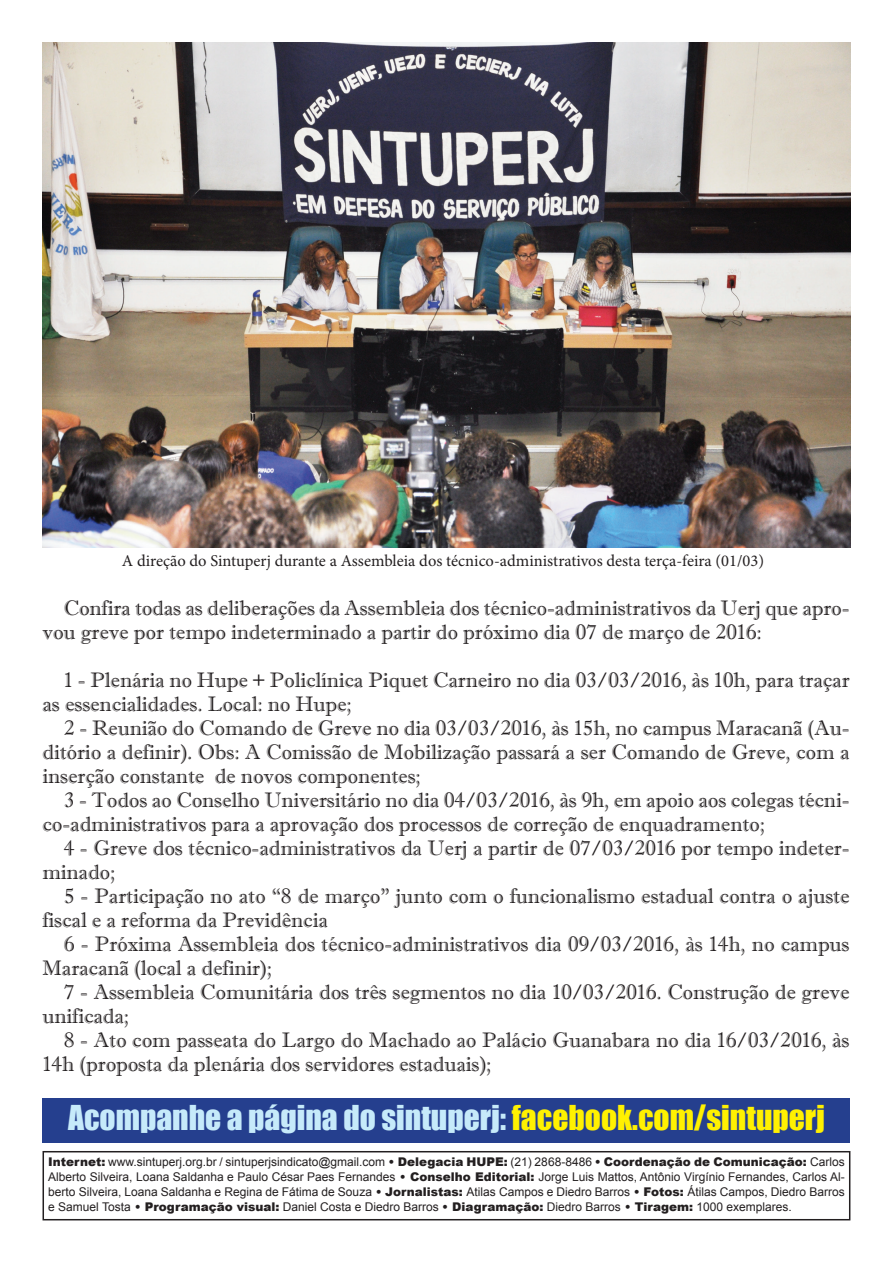
<style>
.page{position:relative;width:893px;height:1263px;background:#fff}
.page>*{position:absolute;margin:0;border:0;box-sizing:border-box;transform-origin:0 0}
.t1{font:31.5px "Impact";color:#c6eafa}
.t2{font:21px/24px "Imprint MT Shadow";color:#231f20}
.t3{font:16.5px "Minion Pro";color:#231f20}
.t4{font:12px/15px "Arial";color:#231f20;text-align:justify}
.s1{color:#fff101}
.s2{font-weight:900}
</style>
<div class="page">
<img style="left:43px;top:43px;width:807px;height:504px">
<div style="left:43px;top:1151px;width:807px;height:69px;border:2px solid #231f20"></div>
<div style="left:43px;top:1098px;width:807px;height:44px;background:#253f8e"></div>
<p class="t3" style="left:122px;top:550px;width:644px">A direção do Sintuperj durante a Assembleia dos técnico-administrativos desta terça-feira (01/03)</p>
<p class="t2" style="left:43px;top:596px;width:808px;text-indent:21px">Confira todas as deliberações da Assembleia dos técnico-administrativos da Uerj que apro&shy;vou greve por tempo indeterminado a partir do próximo dia 07 de março de 2016:</p>
<p class="t2" style="left:43px;top:668px;width:808px;text-indent:21px">1 - Plenária no Hupe + Policlínica Piquet Carneiro no dia 03/03/2016, às 10h, para traçar as essencialidades. Local: no Hupe;</p>
<p class="t2" style="left:43px;top:716px;width:809px;text-align:justify;text-indent:21px">2 - Reunião do Comando de Greve no dia 03/03/2016, às 15h, no campus Maracanã (Au&shy;ditório a definir). Obs: A Comissão de Mobilização passará a ser Comando de Greve, com a inserção constante de novos componentes;</p>
<p class="t2" style="left:43px;top:788px;width:809px;text-indent:21px">3 - Todos ao Conselho Universitário no dia 04/03/2016, às 9h, em apoio aos colegas técni&shy;co-administrativos para a aprovação dos processos de correção de enquadramento;</p>
<p class="t2" style="left:42px;top:836px;width:809px;text-indent:21px">4 - Greve dos técnico-administrativos da Uerj a partir de 07/03/2016 por tempo indeter&shy;minado;</p>
<p class="t2" style="left:42px;top:884px;width:808px;text-indent:21px">5 - Participação no ato “8 de março” junto com o funcionalismo estadual contra o ajuste fiscal e a reforma da Previdência</p>
<p class="t2" style="left:42px;top:932px;width:808px;text-indent:21px">6 - Próxima Assembleia dos técnico-administrativos dia 09/03/2016, às 14h, no campus<br>Maracanã (local a definir);</p>
<p class="t2" style="left:42px;top:980px;width:808px;text-indent:21px">7 - Assembleia Comunitária dos três segmentos no dia 10/03/2016. Construção de greve unificada;</p>
<p class="t2" style="left:42px;top:1028px;width:808px;text-indent:21px">8 - Ato com passeata do Largo do Machado ao Palácio Guanabara no dia 16/03/2016, às<br>14h (proposta da plenária dos servidores estaduais);</p>
<h1 class="t1" style="left:68px;top:1093px;width:758px">Acompanhe a página do sintuperj: <span class="s1">facebook.com/sintuperj</span></h1>
<p class="t4" style="left:48px;top:1154px;width:798px"><span class="s2">Internet:</span> www.sintuperj.org.br / sintuperjsindicato@gmail.com <span class="s2">• Delegacia HUPE:</span> (21) 2868-8486 <span class="s2">• Coordenação de Comunicação:</span> Carlos Alberto Silveira, Loana Saldanha e Paulo César Paes Fernandes <span class="s2">• Conselho Editorial:</span> Jorge Luis Mattos, Antônio Virgínio Fernandes, Carlos Al&shy;berto Silveira, Loana Saldanha e Regina de Fátima de Souza <span class="s2">• Jornalistas:</span> Atilas Campos e Diedro Barros <span class="s2">• Fotos:</span> Átilas Campos, Diedro Barros e Samuel Tosta <span class="s2">• Programação visual:</span> Daniel Costa e Diedro Barros <span class="s2">• Diagramação:</span> Diedro Barros <span class="s2">• Tiragem:</span> 1000 exemplares.</p>
</div>
